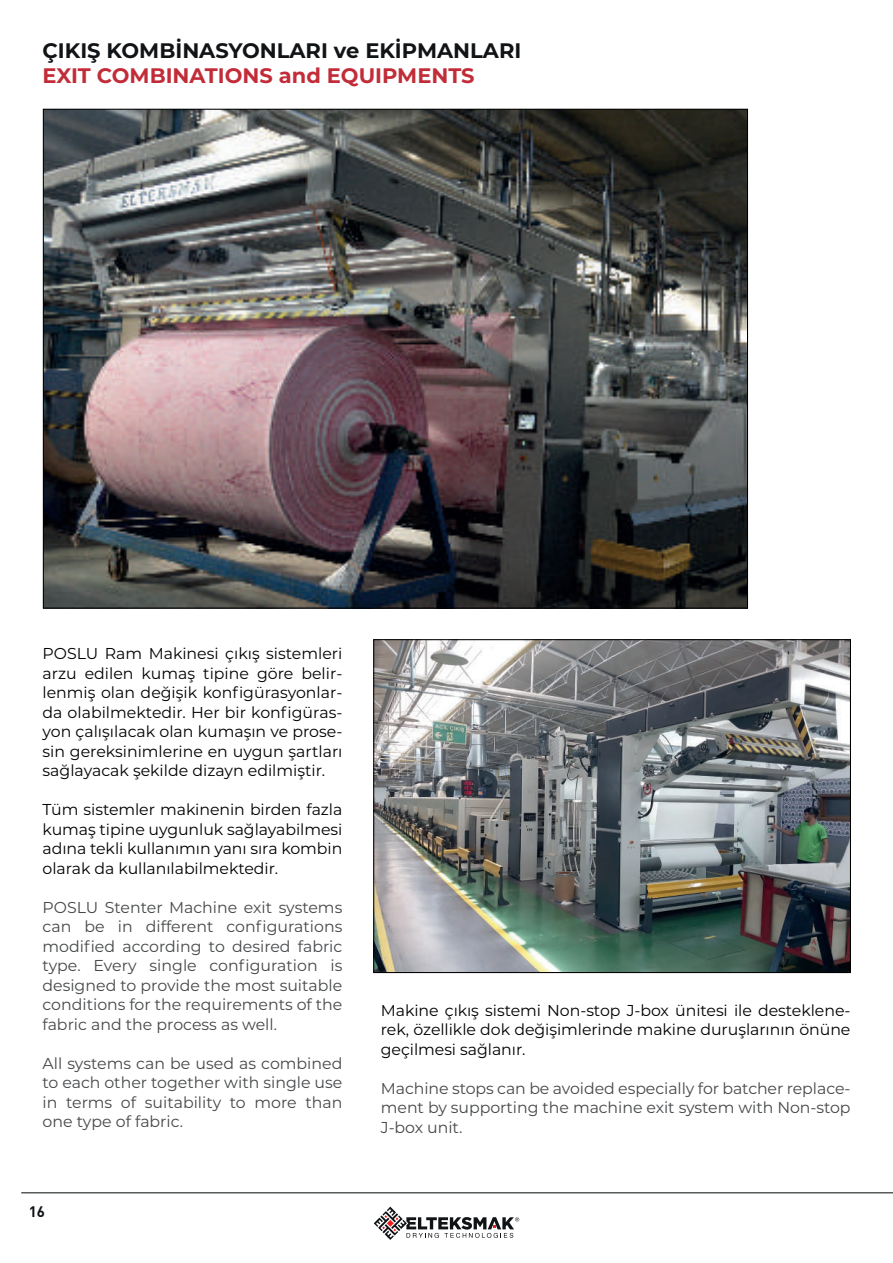
<style>
.page{position:relative;width:893px;height:1263px;background:#fff}
.page>*{position:absolute;margin:0;border:0;box-sizing:border-box;transform-origin:0 0}
.t1{font:700 21px "Montserrat";color:#111416}
.t2{font:700 21px "Montserrat";color:#c22c38}
.t3{font:15.75px/19.5px "Montserrat";letter-spacing:-.005em;color:#000001;text-align:justify}
.t4{font:15.75px/19.5px "Montserrat";color:#454749;text-align:justify}
.t5{font:700 15px "DIN Bek";color:#111416}
</style>
<div class="page">
<svg style="left:374px;top:1207px;width:145px;height:33px"></svg>
<hr style="left:21px;top:1192px;width:872px;height:1px;background:#111516">
<img style="left:45px;top:111px;width:701px;height:496px">
<img style="left:375px;top:641px;width:474px;height:330px">
<div style="left:373px;top:639px;width:478px;height:334px;border:1px solid #000001"></div>
<h1 class="t1" style="left:43px;top:35px;width:480px">ÇIKIŞ KOMBİNASYONLARI ve EKİPMANLARI</h1>
<h1 class="t2" style="left:43px;top:60px;width:434px">EXIT COMBINATIONS and EQUIPMENTS</h1>
<p class="t3" style="left:43px;top:643px;width:301px">POSLU Ram Makinesi çıkış sistemleri arzu edilen kumaş tipine göre belir&shy;lenmiş olan değişik konfigürasyonlar&shy;da olabilmektedir. Her bir konfigüras&shy;yon çalışılacak olan kumaşın ve prose&shy;sin gereksinimlerine en uygun şartları sağlayacak şekilde dizayn edilmiştir.</p>
<p class="t3" style="left:43px;top:799px;width:301px">Tüm sistemler makinenin birden fazla kumaş tipine uygunluk sağlayabilmesi adına tekli kullanımın yanı sıra kombin olarak da kullanılabilmektedir.</p>
<p class="t4" style="left:43px;top:897px;width:301px">POSLU Stenter Machine exit systems can be in different configurations modified according to desired fabric type. Every single configuration is designed to provide the most suitable conditions for the requirements of the fabric and the process as well.</p>
<p class="t4" style="left:43px;top:1053px;width:301px">All systems can be used as combined to each other together with single use in terms of suitability to more than one type of fabric.</p>
<p class="t5" style="left:29px;top:1202px;width:18px">16</p>
<p class="t3" style="left:381px;top:1000px;width:471px">Makine çıkış sistemi Non-stop J-box ünitesi ile desteklene&shy;rek, özellikle dok değişimlerinde makine duruşlarının önüne geçilmesi sağlanır.</p>
<p class="t4" style="left:381px;top:1078px;width:471px">Machine stops can be avoided especially for batcher replace&shy;ment by supporting the machine exit system with Non-stop J-box unit.</p>
</div>
